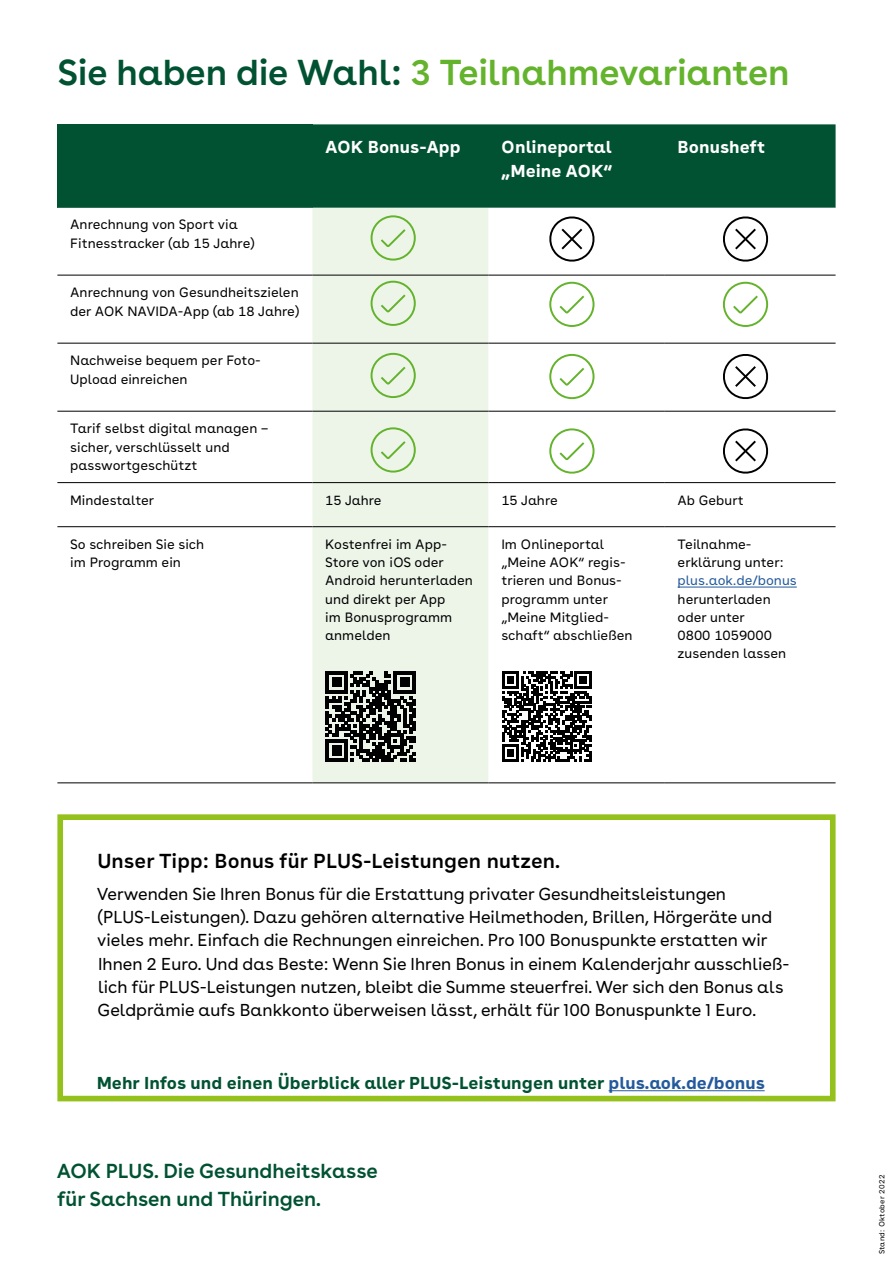
<style>
.page{position:relative;width:893px;height:1263px;background:#fff}
.page>*{position:absolute;margin:0;border:0;box-sizing:border-box;transform-origin:0 0}
.t1{font:600 36px "AOK Buenos Aires";letter-spacing:-.005em;color:#64b32c}
.t2{font:600 20.25px/27.3px "AOK Buenos Aires";color:#005232}
.t3{font:600 20.25px "AOK Buenos Aires Text";color:#000}
.t4{font:17.25px/23.2px "AOK Buenos Aires";color:#000}
.t5{font:700 17.25px "AOK Buenos Aires Text";color:#005232}
.t6{font:700 17.25px/23.2px "AOK Buenos Aires Text";color:#fff}
.t7{font:13.5px/18.3px "AOK Buenos Aires Text";color:#000}
.t8{font:13.5px "AOK Buenos Aires Text";color:#245a9c}
.t9{font:13.35px "AOK Buenos Aires Text";color:#000}
.t10{font:7.5px "AOK Buenos Aires Text";letter-spacing:.03em;color:#000}
.s1{color:#005232}
.s2{color:#245a9c}
</style>
<div class="page">
<div style="left:57px;top:814px;width:779px;height:287px;border:6px solid #94c11c"></div>
<hr style="left:609px;top:1090px;width:156px;height:1px;background:#245a9c">
<div style="left:57px;top:124px;width:255px;height:84px;background:#005232"></div>
<div style="left:312px;top:124px;width:524px;height:84px;background:#005232"></div>
<svg style="left:57px;top:274px;width:255px;height:509px"></svg>
<div style="left:312px;top:208px;width:177px;height:575px;background:#edf5e9"></div>
<svg style="left:489px;top:274px;width:347px;height:509px"></svg>
<hr style="left:57px;top:275px;width:255px;height:1px;background:#000">
<hr style="left:57px;top:343px;width:255px;height:1px;background:#000">
<hr style="left:57px;top:411px;width:255px;height:1px;background:#000">
<hr style="left:57px;top:482px;width:255px;height:1px;background:#000">
<hr style="left:57px;top:526px;width:255px;height:1px;background:#000">
<hr style="left:57px;top:783px;width:255px;height:1px;background:#000">
<hr style="left:312px;top:275px;width:177px;height:1px;background:#000">
<hr style="left:489px;top:275px;width:176px;height:1px;background:#000">
<hr style="left:665px;top:275px;width:171px;height:1px;background:#000">
<hr style="left:312px;top:343px;width:177px;height:1px;background:#000">
<hr style="left:489px;top:343px;width:176px;height:1px;background:#000">
<hr style="left:665px;top:343px;width:171px;height:1px;background:#000">
<hr style="left:312px;top:411px;width:177px;height:1px;background:#000">
<hr style="left:489px;top:411px;width:176px;height:1px;background:#000">
<hr style="left:665px;top:411px;width:171px;height:1px;background:#000">
<hr style="left:312px;top:482px;width:177px;height:1px;background:#000">
<hr style="left:489px;top:482px;width:176px;height:1px;background:#000">
<hr style="left:665px;top:482px;width:171px;height:1px;background:#000">
<hr style="left:312px;top:526px;width:177px;height:1px;background:#000">
<hr style="left:489px;top:526px;width:176px;height:1px;background:#000">
<hr style="left:665px;top:526px;width:171px;height:1px;background:#000">
<hr style="left:312px;top:783px;width:177px;height:1px;background:#000">
<hr style="left:489px;top:783px;width:176px;height:1px;background:#000">
<hr style="left:665px;top:783px;width:171px;height:1px;background:#000">
<hr style="left:678px;top:587px;width:119px;height:1px;background:#245a9c">
<svg style="left:371px;top:215px;width:45px;height:46px;background:#d7eaca"></svg>
<svg style="left:371px;top:281px;width:45px;height:45px;background:#d6eaca"></svg>
<svg style="left:549px;top:282px;width:45px;height:45px"></svg>
<svg style="left:723px;top:282px;width:45px;height:45px"></svg>
<svg style="left:371px;top:353px;width:45px;height:45px;background:#d6eaca"></svg>
<svg style="left:549px;top:354px;width:45px;height:45px"></svg>
<svg style="left:371px;top:427px;width:45px;height:46px;background:#d7eaca"></svg>
<svg style="left:549px;top:428px;width:45px;height:46px"></svg>
<svg style="left:549px;top:216px;width:46px;height:46px"></svg>
<svg style="left:723px;top:216px;width:46px;height:46px"></svg>
<svg style="left:721px;top:352px;width:49px;height:49px"></svg>
<svg style="left:721px;top:426px;width:49px;height:50px"></svg>
<div style="left:492px;top:662px;width:109px;height:109px;background:#fff"></div>
<svg style="left:502px;top:672px;width:90px;height:89px"></svg>
<div style="left:313px;top:659px;width:115px;height:115px;background:#edf5e9"></div>
<svg style="left:326px;top:671px;width:90px;height:90px"></svg>
<h1 class="t1" style="left:58px;top:42px;width:734px"><span class="s1">Sie haben die Wahl:</span> 3 Teilnahmevarianten</h1>
<p class="t6" style="left:325px;top:134px;width:137px">AOK Bonus-App</p>
<p class="t6" style="left:501px;top:134px;width:113px">Onlineportal „Meine AOK“</p>
<p class="t6" style="left:678px;top:134px;width:89px">Bonusheft</p>
<p class="t7" style="left:70px;top:214px;width:186px">Anrechnung von Sport via<br>Fitnesstracker (ab 15 Jahre)</p>
<p class="t7" style="left:70px;top:282px;width:230px">Anrechnung von Gesundheitszielen der AOK NAVIDA-App (ab 18 Jahre)</p>
<p class="t7" style="left:70px;top:350px;width:192px">Nachweise bequem per Foto-<br>Upload einreichen</p>
<p class="t7" style="left:70px;top:418px;width:200px">Tarif selbst digital managen – sicher, verschlüsselt und passwortgeschützt</p>
<p class="t7" style="left:70px;top:490px;width:85px">Mindestalter</p>
<p class="t9" style="left:325px;top:489px;width:58px">15 Jahre</p>
<p class="t9" style="left:501px;top:489px;width:58px">15 Jahre</p>
<p class="t9" style="left:678px;top:489px;width:68px">Ab Geburt</p>
<p class="t7" style="left:70px;top:534px;width:136px">So schreiben Sie sich im Programm ein</p>
<p class="t7" style="left:325px;top:534px;width:149px">Kostenfrei im App-<br>Store von iOS oder<br>Android herunterladen und direkt per App<br>im Bonusprogramm anmelden</p>
<p class="t7" style="left:501px;top:534px;width:133px">Im Onlineportal „Meine AOK“ regis&shy;trieren und Bonus&shy;programm unter „Meine Mitglied&shy;schaft“ abschließen</p>
<p class="t7" style="left:678px;top:534px;width:108px">Teilnahme&shy;erklärung unter:</p>
<p class="t8" style="left:678px;top:570px;width:121px">plus.aok.de/bonus</p>
<p class="t7" style="left:678px;top:588px;width:110px">herunterladen oder unter<br>0800 1059000 zusenden lassen</p>
<h2 class="t3" style="left:98px;top:843px;width:464px">Unser Tipp: Bonus für PLUS-Leistungen nutzen.</h2>
<p class="t4" style="left:97px;top:880px;width:694px">Verwenden Sie Ihren Bonus für die Erstattung privater Gesundheitsleistungen (PLUS-Leistungen). Dazu gehören alternative Heilmethoden, Brillen, Hörgeräte und vieles mehr. Einfach die Rechnungen einreichen. Pro 100 Bonuspunkte erstatten wir Ihnen 2 Euro. Und das Beste: Wenn Sie Ihren Bonus in einem Kalenderjahr ausschließ&shy;lich für PLUS-Leistungen nutzen, bleibt die Summe steuerfrei. Wer sich den Bonus als Geldprämie aufs Bankkonto überweisen lässt, erhält für 100 Bonuspunkte 1 Euro.</p>
<p class="t5" style="left:97px;top:1068px;width:670px">Mehr Infos und einen Überblick aller PLUS-Leistungen unter <span class="s2">plus.aok.de/bonus</span></p>
<h2 class="t2" style="left:57px;top:1155px;width:323px">AOK PLUS. Die Gesundheitskasse für Sachsen und Thüringen.</h2>
<p class="t10" style="left:876px;top:1254px;width:81px;rotate:-90deg">Stand: Oktober 2022</p>
</div>
